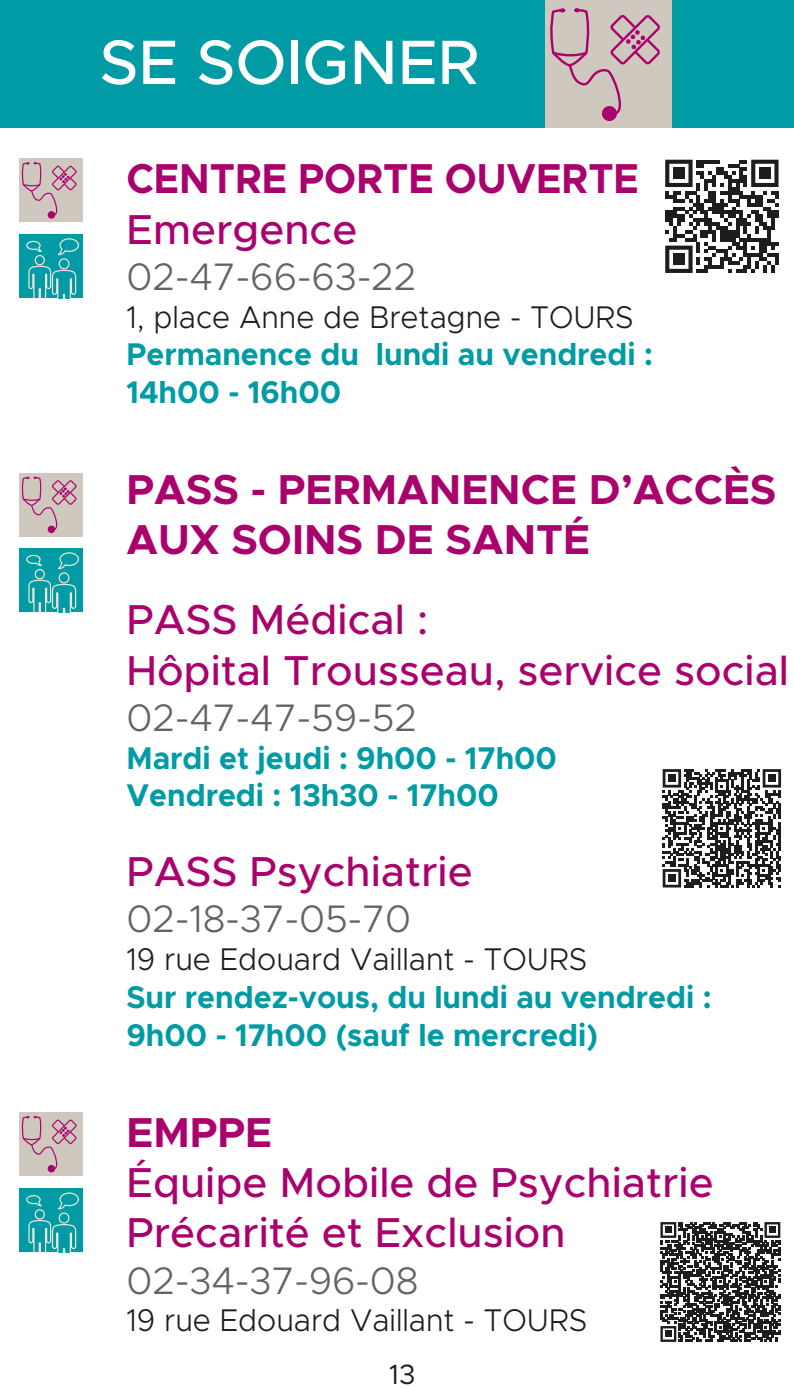
<style>
.page{position:relative;width:794px;height:1389px;background:#fff}
.page>*{position:absolute;margin:0;border:0;box-sizing:border-box;transform-origin:0 0}
.t1{font:500 63px "Metropolis";color:#fff}
.t2{font:500 42px/50.4px "Metropolis";color:#aa026d}
.t3{font:700 42px/50.4px "Metropolis";color:#aa026d}
.t4{font:700 42px "Metropolis";color:#aa026d;scale:.94 1}
.t5{font:300 38.5px "Metropolis";color:#646363}
.t6{font:700 31.5px/37.8px "Metropolis";color:#009ba4;scale:.96 1}
.t7{font:300 31.5px "Metropolis";color:#1d1d1b;scale:.96 1}
.t8{font:28px "Metropolis";color:#1d1d1b}
</style>
<div class="page">
<div style="left:0;top:0;width:794px;height:127px;background:#009ba4"></div>
<div style="left:545px;top:0;width:127px;height:127px;background:#cfc8bf"></div>
<div style="left:603px;top:107px;width:13px;height:13px;background:#aa026d;border-radius:50%"></div>
<div style="left:602px;top:106px;width:15px;height:15px;border:2px solid #aa026d;border-radius:50%"></div>
<svg style="left:550px;top:8px;width:110px;height:108px"></svg>
<div style="left:19px;top:159px;width:64px;height:63px;background:#cfc8bf"></div>
<div style="left:48px;top:212px;width:7px;height:6px;background:#aa026d;border-radius:50%"></div>
<div style="left:48px;top:211px;width:7px;height:8px;border:1px solid #aa026d;border-radius:50%"></div>
<svg style="left:21px;top:162px;width:56px;height:54px"></svg>
<div style="left:19px;top:473px;width:64px;height:63px;background:#cfc8bf"></div>
<div style="left:48px;top:526px;width:7px;height:7px;border:1px solid #aa026d;border-radius:50%"></div>
<svg style="left:21px;top:476px;width:56px;height:55px"></svg>
<div style="left:19px;top:234px;width:64px;height:64px;background:#009ba4"></div>
<svg style="left:26px;top:240px;width:16px;height:12px"></svg>
<svg style="left:58px;top:238px;width:21px;height:18px"></svg>
<div style="left:35px;top:255px;width:10px;height:10px;border:1px solid #ede7db;border-radius:50%"></div>
<div style="left:59px;top:258px;width:10px;height:11px;border:1px solid #ede7db;border-radius:50%"></div>
<svg style="left:28px;top:265px;width:49px;height:33px"></svg>
<div style="left:19px;top:548px;width:64px;height:64px;background:#009ba4"></div>
<svg style="left:26px;top:554px;width:16px;height:12px"></svg>
<svg style="left:58px;top:552px;width:21px;height:18px"></svg>
<div style="left:35px;top:569px;width:10px;height:10px;border:1px solid #ede7db;border-radius:50%"></div>
<div style="left:59px;top:572px;width:10px;height:11px;border:1px solid #ede7db;border-radius:50%"></div>
<svg style="left:28px;top:579px;width:49px;height:33px"></svg>
<svg style="left:665px;top:160px;width:113px;height:113px"></svg>
<div style="left:673px;top:167px;width:12px;height:12px;background:#1d1d1b"></div>
<div style="left:759px;top:167px;width:11px;height:12px;background:#1d1d1b"></div>
<div style="left:673px;top:253px;width:12px;height:12px;background:#1d1d1b"></div>
<svg style="left:662px;top:769px;width:119px;height:118px"></svg>
<div style="left:668px;top:774px;width:8px;height:8px;background:#1d1d1b"></div>
<div style="left:768px;top:774px;width:8px;height:8px;background:#1d1d1b"></div>
<div style="left:668px;top:874px;width:8px;height:8px;background:#1d1d1b"></div>
<div style="left:19px;top:1112px;width:64px;height:64px;background:#cfc8bf"></div>
<div style="left:48px;top:1165px;width:7px;height:7px;border:1px solid #aa026d;border-radius:50%"></div>
<svg style="left:21px;top:1116px;width:56px;height:54px"></svg>
<div style="left:19px;top:1189px;width:64px;height:63px;background:#009ba4"></div>
<svg style="left:26px;top:1195px;width:16px;height:12px"></svg>
<svg style="left:58px;top:1192px;width:21px;height:18px"></svg>
<div style="left:35px;top:1209px;width:10px;height:11px;border:1px solid #ede7db;border-radius:50%"></div>
<div style="left:59px;top:1212px;width:10px;height:12px;border:1px solid #ede7db;border-radius:50%"></div>
<svg style="left:28px;top:1219px;width:49px;height:33px"></svg>
<svg style="left:660px;top:1222px;width:120px;height:120px"></svg>
<div style="left:665px;top:1227px;width:7px;height:6px;background:#1d1d1b"></div>
<div style="left:769px;top:1227px;width:7px;height:6px;background:#1d1d1b"></div>
<div style="left:665px;top:1331px;width:7px;height:6px;background:#1d1d1b"></div>
<h1 class="t1" style="left:99px;top:23px;width:381px">SE SOIGNER</h1>
<h2 class="t4" style="left:126px;top:152px;width:546px">CENTRE PORTE OUVERTE</h2>
<h2 class="t2" style="left:126px;top:204px;width:232px">Emergence</h2>
<p class="t5" style="left:126px;top:253px;width:291px">02-47-66-63-22</p>
<p class="t7" style="left:126px;top:297px;width:530px">1, place Anne de Bretagne - TOURS</p>
<p class="t6" style="left:126px;top:336px;width:550px">Permanence du lundi au vendredi :<br>14h00 - 16h00</p>
<h2 class="t3" style="left:126px;top:464px;width:651px">PASS - PERMANENCE D’ACCÈS<br>AUX SOINS DE SANTÉ</h2>
<h2 class="t2" style="left:126px;top:595px;width:664px">PASS Médical :<br>Hôpital Trousseau, service social</h2>
<p class="t5" style="left:126px;top:694px;width:292px">02-47-47-59-52</p>
<p class="t6" style="left:126px;top:739px;width:450px">Mardi et jeudi : 9h00 - 17h00<br>Vendredi : 13h30 - 17h00</p>
<h2 class="t2" style="left:126px;top:847px;width:348px">PASS Psychiatrie</h2>
<p class="t5" style="left:126px;top:895px;width:286px">02-18-37-05-70</p>
<p class="t7" style="left:126px;top:940px;width:481px">19 rue Edouard Vaillant - TOURS</p>
<p class="t6" style="left:126px;top:978px;width:611px">Sur rendez-vous, du lundi au vendredi :<br>9h00 - 17h00 (sauf le mercredi)</p>
<h2 class="t3" style="left:126px;top:1107px;width:147px">EMPPE</h2>
<h2 class="t2" style="left:126px;top:1157px;width:588px">Équipe Mobile de Psychiatrie<br>Précarité et Exclusion</h2>
<p class="t5" style="left:126px;top:1256px;width:294px">02-34-37-96-08</p>
<p class="t7" style="left:126px;top:1301px;width:481px">19 rue Edouard Vaillant - TOURS</p>
<p class="t8" style="left:389px;top:1357px;width:28px">13</p>
</div>
